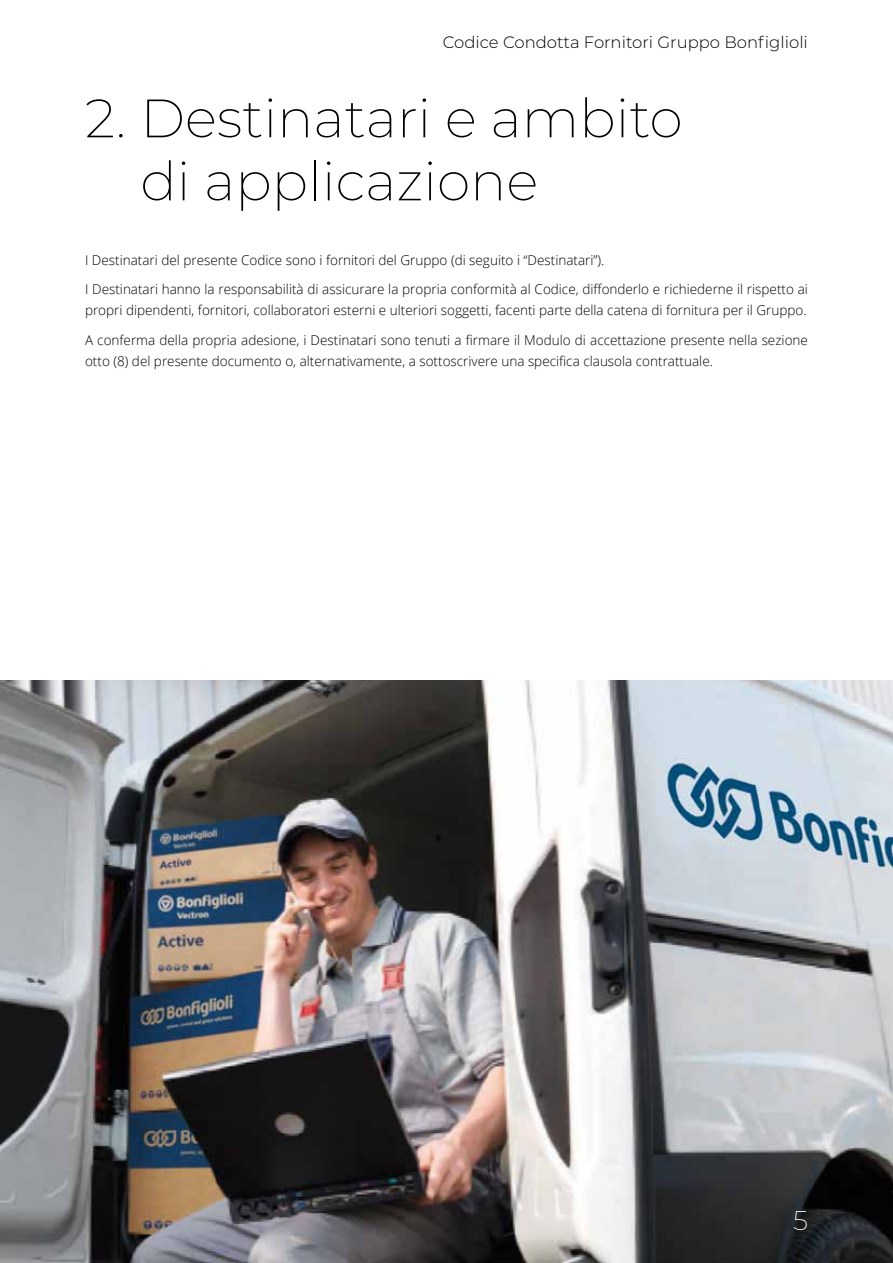
<style>
.page{position:relative;width:893px;height:1263px;background:#fff}
.page>*{position:absolute;margin:0;border:0;box-sizing:border-box;transform-origin:0 0}
.t1{font:200 54px/63px "Montserrat";color:#000}
.t2{font:200 27px "Montserrat";color:#fff}
.t3{font:300 16.5px "Montserrat";color:#000}
.t4{font:300 13.5px/29.5px "Open Sans";color:#000}
</style>
<div class="page">
<img style="left:0;top:680px;width:893px;height:583px">
<p class="t3" style="left:443px;top:31px;width:367px">Codice Condotta Fornitori Gruppo Bonfiglioli</p>
<h1 class="t1" style="left:140px;top:85px;width:544px;text-indent:-55px">2. Destinatari e ambito di applicazione</h1>
<p class="t4" style="left:85px;top:245px;width:724px">I Destinatari del presente Codice sono i fornitori del Gruppo (di seguito i “Destinatari”).<br>I Destinatari hanno la responsabilità di assicurare la propria conformità al Codice, diffonderlo e richiederne il rispetto ai</p>
<p class="t4" style="left:85px;top:295px;width:724px">propri dipendenti, fornitori, collaboratori esterni e ulteriori soggetti, facenti parte della catena di fornitura per il Gruppo.<br>A conferma della propria adesione, i Destinatari sono tenuti a firmare il Modulo di accettazione presente nella sezione</p>
<p class="t4" style="left:85px;top:346px;width:629px">otto (8) del presente documento o, alternativamente, a sottoscrivere una specifica clausola contrattuale.</p>
<h2 class="t2" style="left:793px;top:1202px;width:16px">5</h2>
</div>
